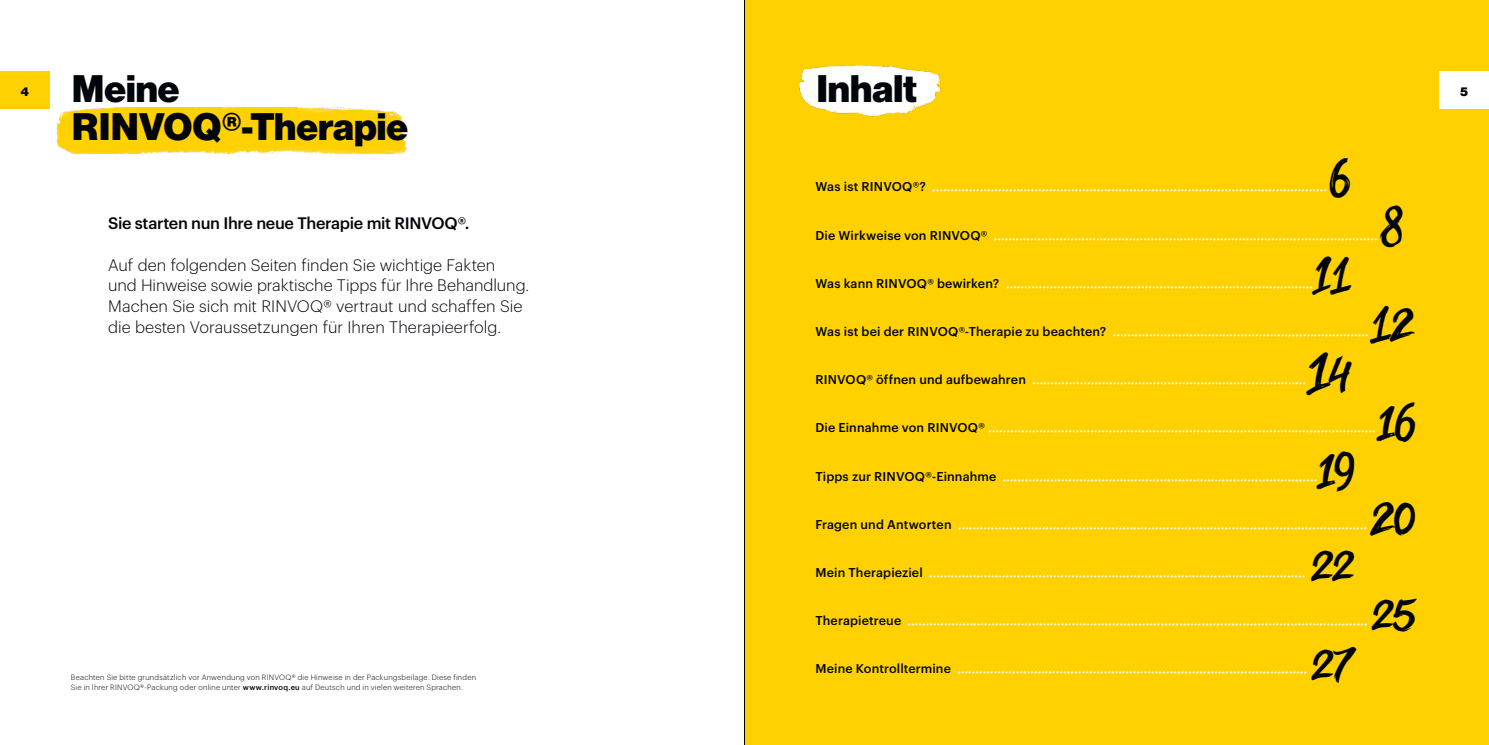
<style>
.page{position:relative;width:1489px;height:745px;background:#fff}
.page>*{position:absolute;margin:0;border:0;box-sizing:border-box;transform-origin:0 0}
.t1{font:42.5px "Upa Handwriting";letter-spacing:-.07em;color:#01040a}
.t2{font:37.5px/37.8px "N Haas Grotesk DS Pro 95 Blk";color:#01040a}
.t3{font:300 16.25px/20.6px "Graphik";color:#01040a}
.t4{font:500 16.25px "Graphik";letter-spacing:-.02em;color:#01040a}
.t5{font:12.5px "Upa Handwriting";color:#fff}
.t6{font:500 12.5px "Graphik";letter-spacing:.015em;color:#01040a}
.t7{font:12.5px "N Haas Grotesk DS Pro 95 Blk";color:#01040a}
.t8{font:300 7.5px/10.2px "Graphik";letter-spacing:.03em;color:#01040a}
.s1{font-weight:500}
.s2{font-family:"Graphik";font-weight:500;color:#01040a}
.s3{font-family:"Upa Handwriting";font-weight:400;color:#fff}
</style>
<div class="page">
<div style="left:744px;top:0;width:744px;height:744px;background:#ffd100"></div>
<img style="left:56px;top:107px;width:351px;height:46px">
<img style="left:799px;top:65px;width:142px;height:52px">
<div style="left:1439px;top:71px;width:49px;height:38px;background:#fff"></div>
<div style="left:0;top:71px;width:50px;height:38px;background:#ffd100"></div>
<hr style="left:744px;top:0;width:1px;height:744px;background:#000">
<h2 class="t2" style="left:72px;top:70px;width:337px">Meine<br>RINVOQ®-Therapie</h2>
<h2 class="t2" style="left:816px;top:70px;width:102px">Inhalt</h2>
<p class="t7" style="left:21px;top:84px;width:10px">4</p>
<p class="t7" style="left:1459px;top:84px;width:9px">5</p>
<h3 class="t4" style="left:108px;top:211px;width:363px">Sie starten nun Ihre neue Therapie mit RINVOQ®.</h3>
<h3 class="t3" style="left:108px;top:253px;width:422px">Auf den folgenden Seiten finden Sie wichtige Fakten<br>und Hinweise sowie praktische Tipps für Ihre Behandlung.<br>Machen Sie sich mit RINVOQ® vertraut und schaffen Sie die besten Voraussetzungen für Ihren Therapieerfolg.</h3>
<p class="t8" style="left:71px;top:671px;width:407px">Beachten Sie bitte grundsätzlich vor Anwendung von RINVOQ® die Hinweise in der Packungsbeilage. Diese finden<br>Sie in Ihrer RINVOQ®-Packung oder online unter <span class="s1">www.rinvoq.eu</span> auf Deutsch und in vielen weiteren Sprachen.</p>
<h1 class="t1" style="left:1327px;top:153px;width:26px">6</h1>
<p class="t5" style="left:815px;top:180px;width:513px"><span class="s2">Was ist RINVOQ®?</span> ………………………………………………………………………………...……………</p>
<p class="t5" style="left:815px;top:228px;width:564px"><span class="s2">Die Wirkweise von RINVOQ®</span> ………………………………………………………………………..……..…..………</p>
<p class="t5" style="left:815px;top:276px;width:499px"><span class="s2">Was kann RINVOQ® bewirken?</span> ………………………………………………………………....……..</p>
<p class="t6" style="left:815px;top:322px;width:555px">Was ist bei der RINVOQ®-Therapie zu beachten? <span class="s3">…………………………………………....………………</span></p>
<p class="t6" style="left:815px;top:370px;width:492px">RINVOQ® öffnen und aufbewahren <span class="s3">…………………………………………………………………</span></p>
<p class="t5" style="left:815px;top:420px;width:562px"><span class="s2">Die Einnahme von RINVOQ®</span> ……………………………………………………………………………....……………</p>
<p class="t5" style="left:815px;top:468px;width:503px"><span class="s2">Tipps zur RINVOQ®-Einnahme</span> …………………………………………………………………….....…</p>
<p class="t5" style="left:815px;top:516px;width:553px"><span class="s2">Fragen und Antworten</span> …………………………………………………………………………………….……………</p>
<p class="t5" style="left:815px;top:565px;width:491px"><span class="s2">Mein Therapieziel</span> …………………………………………………………………….……………………</p>
<p class="t5" style="left:815px;top:613px;width:554px"><span class="s2">Therapietreue</span> ………………………………………………........................................…………………..........</p>
<p class="t5" style="left:815px;top:661px;width:494px"><span class="s2">Meine Kontrolltermine</span> …………………………...………………….........................................</p>
<h1 class="t1" style="left:1379px;top:201px;width:27px">8</h1>
<h1 class="t1" style="left:1311px;top:250px;width:41px">11</h1>
<h1 class="t1" style="left:1369px;top:299px;width:47px">12</h1>
<h1 class="t1" style="left:1306px;top:348px;width:48px">14</h1>
<h1 class="t1" style="left:1376px;top:397px;width:42px">16</h1>
<h1 class="t1" style="left:1316px;top:445px;width:41px">19</h1>
<h1 class="t1" style="left:1369px;top:493px;width:49px">20</h1>
<h1 class="t1" style="left:1310px;top:539px;width:48px">22</h1>
<h1 class="t1" style="left:1370px;top:588px;width:48px">25</h1>
<h1 class="t1" style="left:1310px;top:638px;width:48px">27</h1>
</div>
